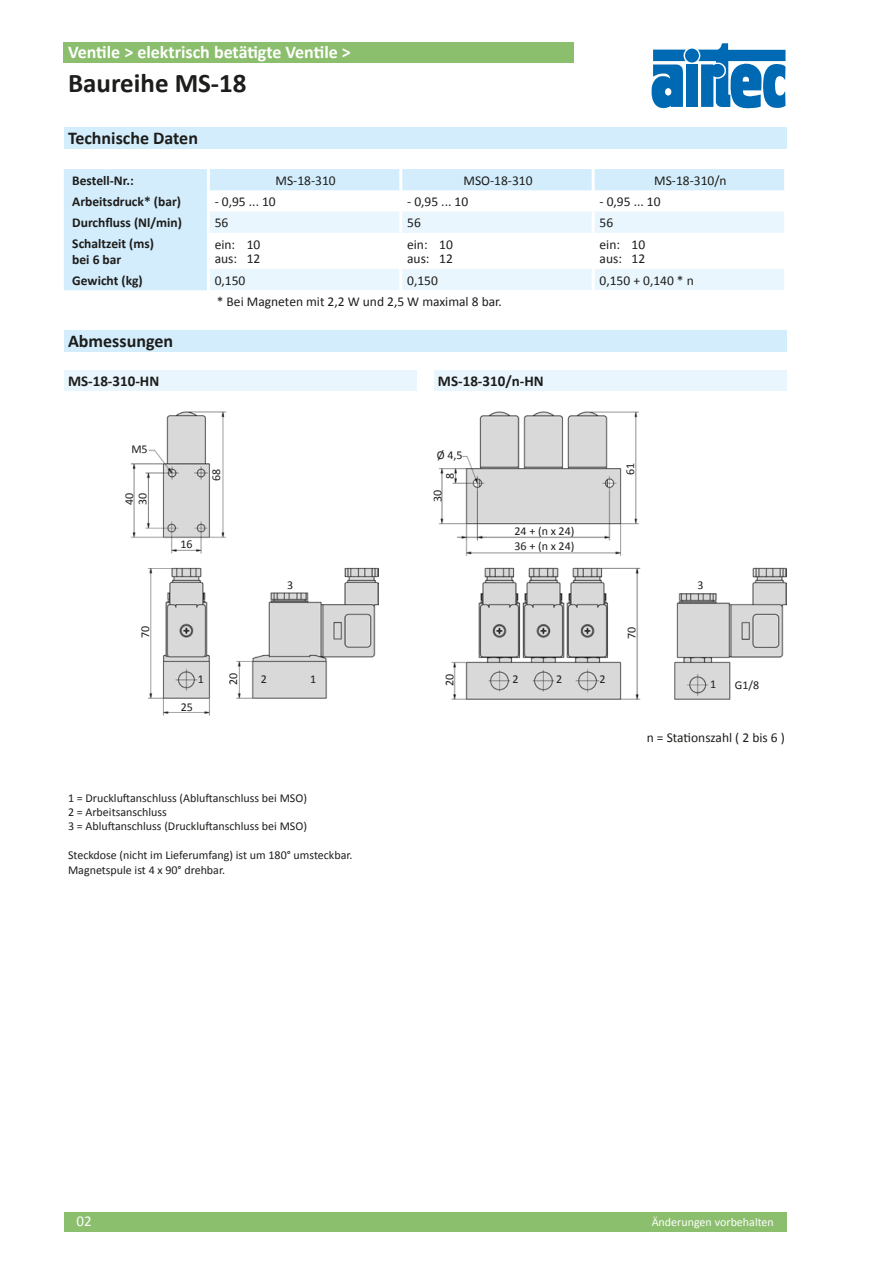
<style>
.page{position:relative;width:893px;height:1263px;background:#fff}
.page>*{position:absolute;margin:0;border:0;box-sizing:border-box;transform-origin:0 0}
.t1{font:700 27px "Calibri";color:#1d1d1b}
.t2{font:700 18px "Calibri";color:#fff}
.t3{font:700 18px "Calibri";color:#1d1d1b}
.t4{font:700 15px "Calibri";color:#1d1d1b}
.t5{font:15px "Calibri";color:#fff}
.t6{font:13.5px/13.5px "Calibri";color:#1d1d1b}
.t7{font:700 13.5px/16.2px "Calibri";color:#1d1d1b}
.t8{font:12px/14.4px "Calibri";color:#1d1d1b}
.t9{font:12px "Calibri";color:#fff}
</style>
<div class="page">
<div style="left:685px;top:49px;width:14px;height:14px;background:#0069b4;border-radius:50%"></div>
<div style="left:686px;top:64px;width:12px;height:43px;background:#0069b4"></div>
<svg style="left:651px;top:50px;width:35px;height:59px"></svg>
<svg style="left:698px;top:43px;width:87px;height:66px"></svg>
<div style="left:64px;top:1212px;width:723px;height:19px;background:#8bbe6d"></div>
<div style="left:64px;top:43px;width:510px;height:20px;background:#8bbe6d"></div>
<svg style="left:64px;top:169px;width:720px;height:121px;fill:#d4edfc"></svg>
<svg style="left:210px;top:212px;width:574px;height:78px"></svg>
<hr style="left:207px;top:233px;width:3px;height:36px;background:#fff">
<hr style="left:399px;top:233px;width:3px;height:36px;background:#fff">
<hr style="left:592px;top:233px;width:3px;height:36px;background:#fff">
<hr style="left:207px;top:190px;width:3px;height:22px;background:#fff">
<hr style="left:399px;top:190px;width:3px;height:22px;background:#fff">
<hr style="left:592px;top:190px;width:3px;height:22px;background:#fff">
<hr style="left:207px;top:212px;width:3px;height:21px;background:#fff">
<hr style="left:399px;top:212px;width:3px;height:21px;background:#fff">
<hr style="left:592px;top:212px;width:3px;height:21px;background:#fff">
<hr style="left:207px;top:269px;width:3px;height:21px;background:#fff">
<hr style="left:399px;top:269px;width:3px;height:21px;background:#fff">
<hr style="left:592px;top:269px;width:3px;height:21px;background:#fff">
<hr style="left:399px;top:169px;width:3px;height:21px;background:#fff">
<hr style="left:592px;top:169px;width:3px;height:21px;background:#fff">
<hr style="left:207px;top:169px;width:3px;height:21px;background:#fff">
<div style="left:64px;top:128px;width:723px;height:21px;background:#d4edfc"></div>
<div style="left:64px;top:331px;width:723px;height:21px;background:#d4edfc"></div>
<img style="left:438px;top:411px;width:349px;height:288px">
<img style="left:130px;top:411px;width:248px;height:305px">
<div style="left:434px;top:370px;width:353px;height:20px;background:#eaf6fe"></div>
<div style="left:64px;top:370px;width:353px;height:20px;background:#eaf6fe"></div>
<h2 class="t2" style="left:68px;top:41px;width:284px">Ventile &gt; elektrisch betätigte Ventile &gt;</h2>
<h1 class="t1" style="left:68px;top:66px;width:180px">Baureihe MS-18</h1>
<h2 class="t3" style="left:68px;top:127px;width:131px">Technische Daten</h2>
<p class="t7" style="left:72px;top:172px;width:63px">Bestell-Nr.:</p>
<p class="t6" style="left:276px;top:174px;width:62px">MS-18-310</p>
<p class="t6" style="left:463px;top:174px;width:71px">MSO-18-310</p>
<p class="t6" style="left:654px;top:174px;width:74px">MS-18-310/n</p>
<p class="t7" style="left:72px;top:193px;width:110px">Arbeitsdruck* (bar)</p>
<p class="t6" style="left:215px;top:195px;width:63px">- 0,95 ... 10</p>
<p class="t6" style="left:407px;top:195px;width:63px">- 0,95 ... 10</p>
<p class="t6" style="left:600px;top:195px;width:63px">- 0,95 ... 10</p>
<p class="t7" style="left:72px;top:215px;width:111px">Durchfluss (Nl/min)</p>
<p class="t6" style="left:215px;top:216px;width:15px">56</p>
<p class="t6" style="left:407px;top:216px;width:15px">56</p>
<p class="t6" style="left:600px;top:216px;width:15px">56</p>
<p class="t7" style="left:72px;top:235px;width:83px">Schaltzeit (ms) bei 6 bar</p>
<p class="t6" style="left:215px;top:238px;width:47px">ein: 10 aus: 12</p>
<p class="t6" style="left:407px;top:238px;width:47px">ein: 10 aus: 12</p>
<p class="t6" style="left:600px;top:238px;width:47px">ein: 10 aus: 12</p>
<p class="t7" style="left:72px;top:272px;width:72px">Gewicht (kg)</p>
<p class="t6" style="left:215px;top:273px;width:32px">0,150</p>
<p class="t6" style="left:407px;top:273px;width:32px">0,150</p>
<p class="t6" style="left:600px;top:273px;width:96px">0,150 + 0,140 * n</p>
<p class="t6" style="left:217px;top:295px;width:287px">* Bei Magneten mit 2,2 W und 2,5 W maximal 8 bar.</p>
<h2 class="t3" style="left:68px;top:330px;width:107px">Abmessungen</h2>
<p class="t4" style="left:68px;top:371px;width:93px">MS-18-310-HN</p>
<p class="t4" style="left:438px;top:371px;width:107px">MS-18-310/n-HN</p>
<p class="t8" style="left:131px;top:442px;width:18px">M5</p>
<p class="t8" style="left:437px;top:448px;width:27px">Ø 4,5</p>
<p class="t8" style="left:209px;top:481px;width:14px;rotate:-90deg">68</p>
<p class="t8" style="left:443px;top:479px;width:8px;rotate:-90deg">8</p>
<p class="t8" style="left:623px;top:475px;width:14px;rotate:-90deg">61</p>
<p class="t8" style="left:123px;top:505px;width:14px;line-height:13.4px;rotate:-90deg">40<br>30</p>
<p class="t8" style="left:430px;top:502px;width:14px;rotate:-90deg">30</p>
<p class="t8" style="left:514px;top:523px;width:61px">24 + (n x 24)</p>
<p class="t8" style="left:180px;top:537px;width:14px">16</p>
<p class="t8" style="left:514px;top:539px;width:61px">36 + (n x 24)</p>
<p class="t8" style="left:287px;top:578px;width:8px">3</p>
<p class="t8" style="left:697px;top:578px;width:8px">3</p>
<p class="t8" style="left:138px;top:638px;width:14px;rotate:-90deg">70</p>
<p class="t8" style="left:624px;top:639px;width:14px;rotate:-90deg">70</p>
<p class="t8" style="left:226px;top:685px;width:14px;rotate:-90deg">20</p>
<p class="t8" style="left:198px;top:672px;width:8px">1</p>
<p class="t8" style="left:261px;top:672px;width:8px">2</p>
<p class="t8" style="left:310px;top:672px;width:8px">1</p>
<p class="t8" style="left:442px;top:686px;width:14px;rotate:-90deg">20</p>
<p class="t8" style="left:512px;top:672px;width:8px">2</p>
<p class="t8" style="left:556px;top:672px;width:8px">2</p>
<p class="t8" style="left:600px;top:672px;width:8px">2</p>
<p class="t8" style="left:710px;top:676px;width:8px">1</p>
<p class="t8" style="left:735px;top:678px;width:26px">G1/8</p>
<p class="t8" style="left:181px;top:699px;width:14px">25</p>
<p class="t6" style="left:647px;top:730px;width:140px">n = Stationszahl ( 2 bis 6 )</p>
<p class="t8" style="left:68px;top:790px;width:241px">1 = Druckluftanschluss (Abluftanschluss bei MSO)<br>2 = Arbeitsanschluss<br>3 = Abluftanschluss (Druckluftanschluss bei MSO)</p>
<p class="t8" style="left:68px;top:848px;width:286px">Steckdose (nicht im Lieferumfang) ist um 180° umsteckbar.<br>Magnetspule ist 4 x 90° drehbar.</p>
<p class="t5" style="left:77px;top:1212px;width:17px">02</p>
<p class="t9" style="left:652px;top:1214px;width:124px">Änderungen vorbehalten</p>
</div>
